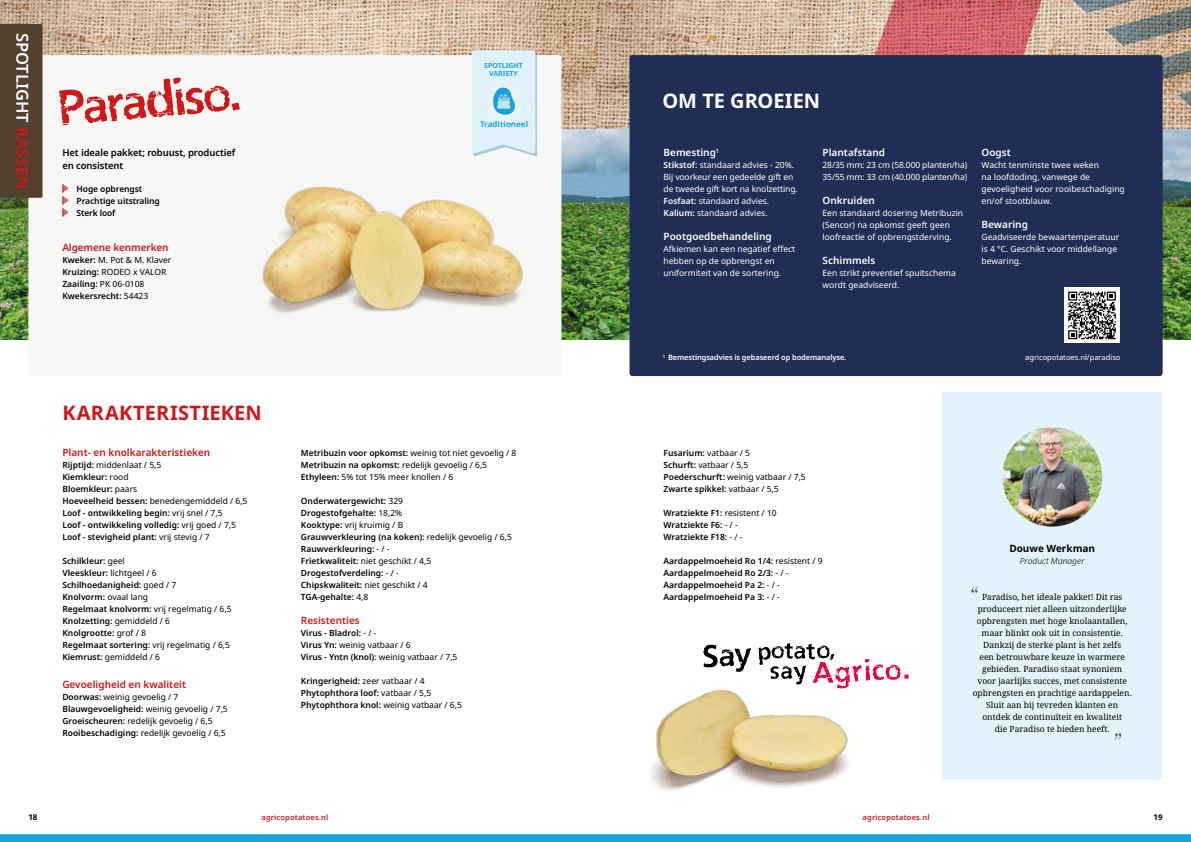
<style>
.page{position:relative;width:1191px;height:842px;background:#fff}
.page>*{position:absolute;margin:0;border:0;box-sizing:border-box;transform-origin:0 0}
.t1{font:50px "Agrico Tuberosum";color:#cd1719}
.t2{font:700 20px "Noto Sans";letter-spacing:.01em;color:#cd1719}
.t3{font:700 20px "Noto Sans";color:#fff}
.t4{font:600 16.5px "Noto Sans";color:#fff}
.t5{font:600 10px "Noto Sans";color:#cd1719}
.t6{font:600 10px "Noto Sans";color:#fff}
.t7{font:700 10px "Noto Sans";color:#000}
.t8{font:600 9.5px/13px "Noto Sans";letter-spacing:-.01em;color:#000}
.t9{font:600 8.5px/12px "Noto Sans";color:#000}
.t10{font:8.5px/12px "Noto Sans";color:#fff}
.t11{font:8.5px/12px "Noto Sans";color:#000}
.t12{font:8.5px/12px "Noto Serif";color:#000;text-align:center}
.t13{font:italic 300 8.5px "Noto Sans";color:#000}
.t14{font:700 8px "Noto Sans";color:#1ba2dd}
.t15{font:700 8px "Noto Sans";color:#000}
.t16{font:600 7.5px "Noto Sans";letter-spacing:-.015em;color:#fff}
.t17{font:600 7.5px "Noto Sans";letter-spacing:.02em;color:#cd1719}
.t18{font:7.5px "Noto Sans";color:#fff}
.t19{font:700 7px/8px "Noto Sans";color:#1ba2dd;text-align:center}
.s1{color:#cd1719}
.s2{font-weight:600}
.s3{font-weight:400}
</style>
<div class="page">
<svg style="left:0;top:834px;width:1191px;height:8px;background:#21a4dd"></svg>
<div style="left:941px;top:392px;width:221px;height:388px;background:#e4f3fb;border-radius:3px"></div>
<img style="left:0;top:0;width:1191px;height:340px">
<svg style="left:1077px;top:0;width:114px;height:80px;background:#a99c8d"></svg>
<svg style="left:1162px;top:89px;width:29px;height:39px"></svg>
<svg style="left:759px;top:0;width:318px;height:55px;background:#d2938b"></svg>
<div style="left:629px;top:55px;width:533px;height:321px;background:#202e55;border-radius:3px"></div>
<div style="left:28px;top:55px;width:533px;height:321px;background:#f7f7f5;border-radius:3px"></div>
<div style="left:0;top:24px;width:43px;height:174px;background:#51412e"></div>
<div style="left:1064px;top:288px;width:55px;height:55px;background:linear-gradient(to right,#fff,#fff)"></div>
<svg style="left:1068px;top:292px;width:47px;height:47px;background:#7e7e7e"></svg>
<svg style="left:62px;top:184px;width:6px;height:33px"></svg>
<div style="left:473px;top:53px;width:64px;height:103px;background:#22809b;opacity:.38"></div>
<svg style="left:535px;top:64px;width:2px;height:88px"></svg>
<svg style="left:472px;top:50px;width:63px;height:104px;background:#d5ecf7"></svg>
<img style="left:650px;top:689px;width:199px;height:102px">
<img style="left:260px;top:186px;width:263px;height:127px">
<svg style="left:703px;top:645px;width:48px;height:27px"></svg>
<svg style="left:758px;top:643px;width:151px;height:46px"></svg>
<svg style="left:971px;top:587px;width:7px;height:6px"></svg>
<svg style="left:1114px;top:733px;width:7px;height:6px"></svg>
<img style="left:1002px;top:427px;width:100px;height:100px;border-radius:50px">
<h3 class="t4" style="left:32px;top:33px;width:158px;rotate:90deg">SPOTLIGHT <span class="s1">RASSEN</span></h3>
<h1 class="t1" style="left:56px;top:77px;width:182px;rotate:-5deg">Paradiso.</h1>
<p class="t8" style="left:62px;top:146px;width:174px">Het ideale pakket; robuust, productief en consistent</p>
<p class="t9" style="left:77px;top:183px;width:85px">Hoge opbrengst<br>Prachtige uitstraling<br>Sterk loof</p>
<p class="t5" style="left:62px;top:242px;width:108px">Algemene kenmerken</p>
<p class="t11" style="left:62px;top:254px;width:110px"><span class="s2">Kweker:</span> M. Pot &amp; M. Klaver<br><span class="s2">Kruizing:</span> RODEO x VALOR<br><span class="s2">Zaailing:</span> PK 06-0108<br><span class="s2">Kwekersrecht:</span> 54423</p>
<p class="t19" style="left:484px;top:62px;width:40px">SPOTLIGHT<br>VARIETY</p>
<p class="t14" style="left:480px;top:120px;width:50px">Traditioneel</p>
<h2 class="t2" style="left:62px;top:401px;width:201px">KARAKTERISTIEKEN</h2>
<p class="t5" style="left:62px;top:447px;width:149px">Plant- en knolkarakteristieken</p>
<p class="t9" style="left:62px;top:459px;width:187px">Rijptijd: <span class="s3">middenlaat / 5,5<br></span>Kiemkleur: <span class="s3">rood<br></span>Bloemkleur: <span class="s3">paars<br></span>Hoeveelheid bessen: <span class="s3">benedengemiddeld / 6,5<br></span>Loof - ontwikkeling begin: <span class="s3">vrij snel / 7,5<br></span>Loof - ontwikkeling volledig: <span class="s3">vrij goed / 7,5<br></span>Loof - stevigheid plant: <span class="s3">vrij stevig / 7</span></p>
<p class="t9" style="left:62px;top:555px;width:171px">Schilkleur: <span class="s3">geel<br></span>Vleeskleur: <span class="s3">lichtgeel / 6<br></span>Schilhoedanigheid: <span class="s3">goed / 7<br></span>Knolvorm: <span class="s3">ovaal lang<br></span>Regelmaat knolvorm: <span class="s3">vrij regelmatig / 6,5<br></span>Knolzetting: <span class="s3">gemiddeld / 6<br></span>Knolgrootte: <span class="s3">grof / 8<br></span>Regelmaat sortering: <span class="s3">vrij regelmatig / 6,5<br></span>Kiemrust: <span class="s3">gemiddeld / 6</span></p>
<p class="t5" style="left:62px;top:679px;width:125px">Gevoeligheid en kwaliteit</p>
<p class="t11" style="left:62px;top:691px;width:167px"><span class="s2">Doorwas:</span> weinig gevoelig / 7<br><span class="s2">Blauwgevoeligheid:</span> weinig gevoelig / 7,5<br><span class="s2">Groeischeuren:</span> redelijk gevoelig / 6,5<br><span class="s2">Rooibeschadiging:</span> redelijk gevoelig / 6,5</p>
<p class="t11" style="left:301px;top:447px;width:217px"><span class="s2">Metribuzin voor opkomst:</span> weinig tot niet gevoelig / 8<br><span class="s2">Metribuzin na opkomst:</span> redelijk gevoelig / 6,5<br><span class="s2">Ethyleen:</span> 5% tot 15% meer knollen / 6</p>
<p class="t9" style="left:301px;top:495px;width:212px">Onderwatergewicht: <span class="s3">329<br></span>Drogestofgehalte: <span class="s3">18,2%<br></span>Kooktype: <span class="s3">vrij kruimig / B<br></span>Grauwverkleuring (na koken): <span class="s3">redelijk gevoelig / 6,5<br></span>Rauwverkleuring: <span class="s3">- / -<br></span>Frietkwaliteit: <span class="s3">niet geschikt / 4,5<br></span>Drogestofverdeling: <span class="s3">- / -<br></span>Chipskwaliteit: <span class="s3">niet geschikt / 4<br></span>TGA-gehalte: <span class="s3">4,8</span></p>
<p class="t5" style="left:301px;top:615px;width:60px">Resistenties</p>
<p class="t9" style="left:301px;top:627px;width:158px">Virus - Bladrol: <span class="s3">- / -<br></span>Virus Yn: <span class="s3">weinig vatbaar / 6<br></span>Virus - Yntn (knol): <span class="s3">weinig vatbaar / 7,5</span></p>
<p class="t9" style="left:301px;top:675px;width:162px">Kringerigheid: <span class="s3">zeer vatbaar / 4<br></span>Phytophthora loof: <span class="s3">vatbaar / 5,5<br></span>Phytophthora knol: <span class="s3">weinig vatbaar / 6,5</span></p>
<h2 class="t3" style="left:662px;top:89px;width:159px">OM TE GROEIEN</h2>
<p class="t6" style="left:663px;top:147px;width:57px">Bemesting<sup>1</sup></p>
<p class="t10" style="left:663px;top:159px;width:136px"><span class="s2">Stikstof:</span> standaard advies - 20%.<br>Bij voorkeur een gedeelde gift en de tweede gift kort na knolzetting.<br><span class="s2">Fosfaat:</span> standaard advies.<br><span class="s2">Kalium:</span> standaard advies.</p>
<p class="t6" style="left:663px;top:231px;width:110px">Pootgoedbehandeling</p>
<p class="t10" style="left:663px;top:243px;width:133px">Afkiemen kan een negatief effect hebben op de opbrengst en uniformiteit van de sortering.</p>
<p class="t6" style="left:822px;top:147px;width:64px">Plantafstand</p>
<p class="t10" style="left:822px;top:159px;width:146px">28/35 mm: 23 cm (58.000 planten/ha)<br>35/55 mm: 33 cm (40.000 planten/ha)</p>
<p class="t6" style="left:822px;top:195px;width:54px">Onkruiden</p>
<p class="t10" style="left:822px;top:207px;width:142px">Een standaard dosering Metribuzin (Sencor) na opkomst geeft geen loofreactie of opbrengstderving.</p>
<p class="t6" style="left:822px;top:255px;width:54px">Schimmels</p>
<p class="t10" style="left:822px;top:267px;width:135px">Een strikt preventief spuitschema wordt geadviseerd.</p>
<p class="t6" style="left:981px;top:147px;width:31px">Oogst</p>
<p class="t10" style="left:981px;top:159px;width:145px">Wacht tenminste twee weken<br>na loofdoding, vanwege de gevoeligheid voor rooibeschadiging en/of stootblauw.</p>
<p class="t6" style="left:981px;top:219px;width:48px">Bewaring</p>
<p class="t10" style="left:981px;top:231px;width:139px">Geadviseerde bewaartemperatuur is 4 °C. Geschikt voor middellange bewaring.</p>
<p class="t16" style="left:663px;top:353px;width:185px"><sup>1</sup> Bemestingsadvies is gebaseerd op bodemanalyse.</p>
<p class="t18" style="left:1025px;top:352px;width:97px">agricopotatoes.nl/paradiso</p>
<p class="t11" style="left:663px;top:447px;width:144px"><span class="s2">Fusarium:</span> vatbaar / 5<br><span class="s2">Schurft:</span> vatbaar / 5,5<br><span class="s2">Poederschurft:</span> weinig vatbaar / 7,5<br><span class="s2">Zwarte spikkel:</span> vatbaar / 5,5</p>
<p class="t9" style="left:663px;top:507px;width:115px">Wratziekte F1: <span class="s3">resistent / 10<br></span>Wratziekte F6: <span class="s3">- / -<br></span>Wratziekte F18: <span class="s3">- / -</span></p>
<p class="t9" style="left:663px;top:555px;width:161px">Aardappelmoeheid Ro 1/4: <span class="s3">resistent / 9<br></span>Aardappelmoeheid Ro 2/3: <span class="s3">- / -<br></span>Aardappelmoeheid Pa 2: <span class="s3">- / -<br></span>Aardappelmoeheid Pa 3: <span class="s3">- / -</span></p>
<p class="t7" style="left:1009px;top:543px;width:87px">Douwe Werkman</p>
<p class="t13" style="left:1019px;top:555px;width:66px">Product Manager</p>
<p class="t12" style="left:972px;top:591px;width:161px">Paradiso, het ideale pakket! Dit ras produceert niet alleen uitzonderlijke opbrengsten met hoge knolaantallen, maar blinkt ook uit in consistentie.<br>Dankzij de sterke plant is het zelfs<br>een betrouwbare keuze in warmere gebieden. Paradiso staat synoniem voor jaarlijks succes, met consistente opbrengsten en prachtige aardappelen.<br>Sluit aan bij tevreden klanten en ontdek de continuïteit en kwaliteit<br>die Paradiso te bieden heeft.</p>
<p class="t15" style="left:28px;top:813px;width:11px">18</p>
<p class="t15" style="left:1153px;top:813px;width:11px">19</p>
<p class="t17" style="left:261px;top:813px;width:68px">agricopotatoes.nl</p>
<p class="t17" style="left:862px;top:813px;width:68px">agricopotatoes.nl</p>
</div>
